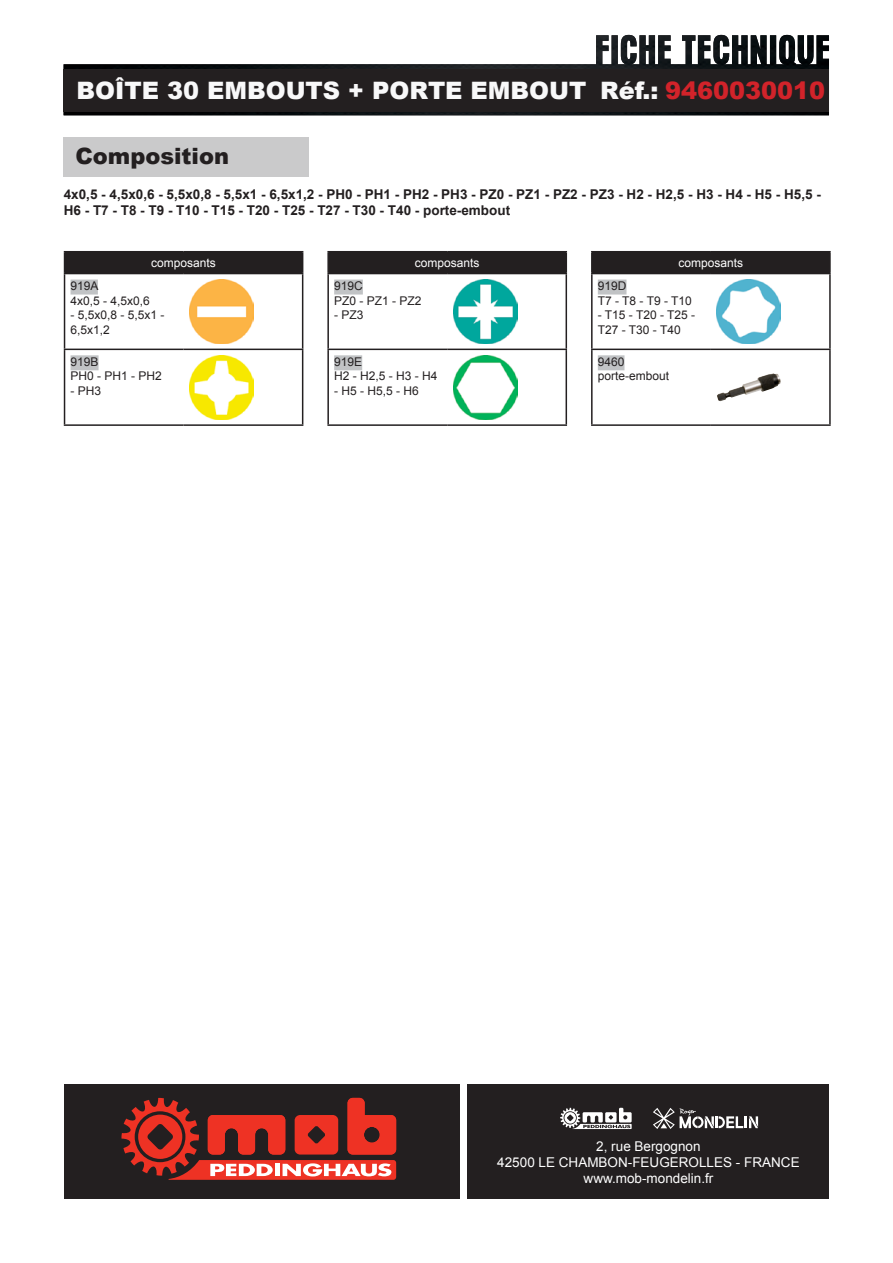
<style>
.page{position:relative;width:893px;height:1263px;background:#fff}
.page>*{position:absolute;margin:0;border:0;box-sizing:border-box;transform-origin:0 0}
.t1{font:900 24px "Arial";color:#f8f8f9}
.t2{font:900 22.5px "Arial";color:#231f20}
.t3{font:700 13.5px/16.2px "Arial";color:#231f20}
.t4{font:13.5px/16.4px "Arial";color:#fff;text-align:center}
.t5{font:12px/14.4px "Arial";color:#231f20}
.t6{font:12px "Arial";color:#fff}
.s1{color:#d2232a}
</style>
<div class="page">
<img style="left:64px;top:35px;width:765px;height:80px">
<div style="left:64px;top:1084px;width:395px;height:115px;background:#231f20"></div>
<div style="left:468px;top:1084px;width:361px;height:115px;background:#231f20"></div>
<svg style="left:560px;top:1108px;width:72px;height:21px"></svg>
<svg style="left:653px;top:1108px;width:105px;height:21px"></svg>
<div style="left:64px;top:69px;width:765px;height:43px;background:#231f20"></div>
<div style="left:64px;top:137px;width:245px;height:40px;background:#cacacb"></div>
<svg style="left:303px;top:274px;width:265px;height:151px"></svg>
<hr style="left:64px;top:274px;width:1px;height:75px;background:#231f20">
<hr style="left:829px;top:274px;width:2px;height:75px;background:#231f20">
<hr style="left:64px;top:349px;width:120px;height:1px;background:#231f20">
<hr style="left:64px;top:350px;width:1px;height:74px;background:#231f20">
<hr style="left:64px;top:424px;width:120px;height:2px;background:#231f20">
<hr style="left:184px;top:349px;width:119px;height:1px;background:#231f20">
<hr style="left:184px;top:424px;width:119px;height:2px;background:#231f20">
<hr style="left:327px;top:349px;width:120px;height:1px;background:#231f20">
<hr style="left:327px;top:424px;width:120px;height:2px;background:#231f20">
<hr style="left:447px;top:349px;width:120px;height:1px;background:#231f20">
<hr style="left:447px;top:424px;width:120px;height:2px;background:#231f20">
<hr style="left:591px;top:349px;width:120px;height:1px;background:#231f20">
<hr style="left:591px;top:424px;width:120px;height:2px;background:#231f20">
<hr style="left:711px;top:349px;width:120px;height:1px;background:#231f20">
<hr style="left:829px;top:350px;width:2px;height:74px;background:#231f20">
<hr style="left:711px;top:424px;width:120px;height:2px;background:#231f20">
<hr style="left:591px;top:251px;width:120px;height:1px;background:#231f20">
<hr style="left:711px;top:251px;width:120px;height:1px;background:#231f20">
<hr style="left:829px;top:252px;width:2px;height:21px;background:#231f20">
<hr style="left:711px;top:273px;width:120px;height:1px;background:#231f20">
<hr style="left:327px;top:251px;width:120px;height:1px;background:#231f20">
<hr style="left:447px;top:251px;width:120px;height:1px;background:#231f20">
<hr style="left:64px;top:251px;width:120px;height:1px;background:#231f20">
<hr style="left:184px;top:251px;width:119px;height:1px;background:#231f20">
<hr style="left:302px;top:274px;width:1px;height:75px;background:#231f20">
<hr style="left:327px;top:274px;width:2px;height:75px;background:#231f20">
<hr style="left:302px;top:350px;width:1px;height:74px;background:#231f20">
<hr style="left:327px;top:350px;width:2px;height:74px;background:#231f20">
<div style="left:64px;top:252px;width:765px;height:22px;background:#231f20"></div>
<hr style="left:591px;top:252px;width:2px;height:21px;background:#231f20">
<hr style="left:566px;top:274px;width:1px;height:75px;background:#231f20">
<hr style="left:591px;top:274px;width:2px;height:75px;background:#231f20">
<hr style="left:566px;top:350px;width:1px;height:74px;background:#231f20">
<hr style="left:591px;top:350px;width:2px;height:74px;background:#231f20">
<div style="left:71px;top:280px;width:27px;height:15px;background:#c1c3c5"></div>
<img style="left:190px;top:280px;width:63px;height:63px">
<div style="left:334px;top:280px;width:29px;height:15px;background:#c1c3c5"></div>
<img style="left:453px;top:280px;width:64px;height:63px">
<div style="left:598px;top:280px;width:28px;height:15px;background:#c1c3c5"></div>
<img style="left:717px;top:280px;width:64px;height:63px">
<div style="left:71px;top:355px;width:28px;height:15px;background:#c1c3c5"></div>
<img style="left:190px;top:355px;width:63px;height:64px">
<div style="left:334px;top:355px;width:28px;height:15px;background:#c1c3c5"></div>
<img style="left:453px;top:355px;width:64px;height:64px">
<div style="left:598px;top:355px;width:26px;height:15px;background:#c1c3c5"></div>
<img style="left:717px;top:373px;width:64px;height:28px">
<svg style="left:121px;top:1098px;width:275px;height:82px"></svg>
<h1 class="t1" style="left:76px;top:73px;width:750px">BOÎTE 30 EMBOUTS + PORTE EMBOUT Réf.: <span class="s1">9460030010</span></h1>
<h2 class="t2" style="left:75px;top:140px;width:155px">Composition</h2>
<p class="t3" style="left:64px;top:186px;width:759px">4x0,5 - 4,5x0,6 - 5,5x0,8 - 5,5x1 - 6,5x1,2 - PH0 - PH1 - PH2 - PH3 - PZ0 - PZ1 - PZ2 - PZ3 - H2 - H2,5 - H3 - H4 - H5 - H5,5 -<br>H6 - T7 - T8 - T9 - T10 - T15 - T20 - T25 - T27 - T30 - T40 - porte-embout</p>
<p class="t6" style="left:151px;top:255px;width:66px">composants</p>
<p class="t6" style="left:415px;top:255px;width:66px">composants</p>
<p class="t6" style="left:678px;top:255px;width:66px">composants</p>
<p class="t5" style="left:71px;top:279px;width:81px">919A<br>4x0,5 - 4,5x0,6</p>
<p class="t5" style="left:71px;top:308px;width:96px">- 5,5x0,8 - 5,5x1 -<br>6,5x1,2</p>
<p class="t5" style="left:71px;top:355px;width:93px">919B<br>PH0 - PH1 - PH2</p>
<p class="t5" style="left:71px;top:384px;width:32px">- PH3</p>
<p class="t5" style="left:334px;top:279px;width:89px">919C<br>PZ0 - PZ1 - PZ2</p>
<p class="t5" style="left:334px;top:308px;width:31px">- PZ3</p>
<p class="t5" style="left:334px;top:355px;width:105px">919E<br>H2 - H2,5 - H3 - H4</p>
<p class="t5" style="left:334px;top:384px;width:86px">- H5 - H5,5 - H6</p>
<p class="t5" style="left:598px;top:279px;width:96px">919D<br>T7 - T8 - T9 - T10</p>
<p class="t5" style="left:598px;top:308px;width:99px">- T15 - T20 - T25 -<br>T27 - T30 - T40</p>
<p class="t5" style="left:598px;top:355px;width:73px">9460 porte-embout</p>
<p class="t4" style="left:497px;top:1138px;width:304px">2, rue Bergognon<br>42500 LE CHAMBON-FEUGEROLLES - FRANCE www.mob-mondelin.fr</p>
</div>
